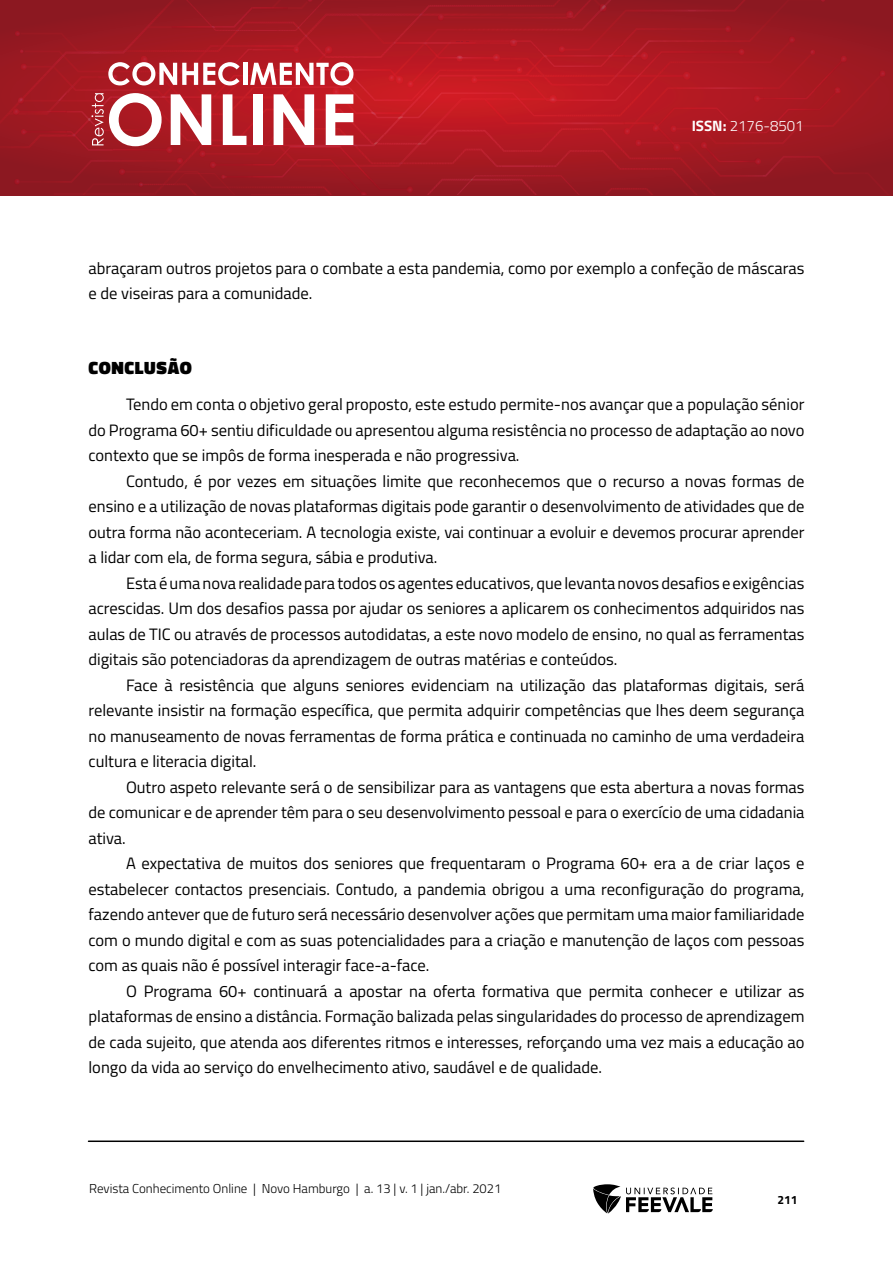
<style>
.page{position:relative;width:893px;height:1263px;background:#fff}
.page>*{position:absolute;margin:0;border:0;box-sizing:border-box;transform-origin:0 0}
.t1{font:900 18px "Titillium Web";letter-spacing:.04em;color:#000}
.t2{font:16.5px/25.5px "Titillium Web";color:#000;text-align:justify}
.t3{font:300 15px "Titillium Web";color:#fff}
.t4{font:300 12.9px "Titillium Web";color:#000}
.t5{font:700 12px "Titillium Web";color:#000}
.s1{font-weight:700}
</style>
<div class="page">
<svg style="left:593px;top:1184px;width:120px;height:29px"></svg>
<hr style="left:88px;top:1140px;width:716px;height:2px;background:#000">
<svg style="left:0;top:0;width:889px;height:196px;background:#a9242d"></svg>
<p class="t3" style="left:692px;top:115px;width:114px"><span class="s1">ISSN:</span> 2176-8501</p>
<p class="t2" style="left:88px;top:254px;width:717px">abraçaram outros projetos para o combate a esta pandemia, como por exemplo a confeção de máscaras e de viseiras para a comunidade.</p>
<p class="t1" style="left:89px;top:355px;width:105px">CONCLUSÃO</p>
<p class="t2" style="left:88px;top:391px;width:717px;text-indent:38px">Tendo em conta o objetivo geral proposto, este estudo permite-nos avançar que a população sénior do Programa 60+ sentiu dificuldade ou apresentou alguma resistência no processo de adaptação ao novo contexto que se impôs de forma inesperada e não progressiva.</p>
<p class="t2" style="left:88px;top:467px;width:717px;text-indent:38px">Contudo, é por vezes em situações limite que reconhecemos que o recurso a novas formas de ensino e a utilização de novas plataformas digitais pode garantir o desenvolvimento de atividades que de outra forma não aconteceriam. A tecnologia existe, vai continuar a evoluir e devemos procurar aprender a lidar com ela, de forma segura, sábia e produtiva.</p>
<p class="t2" style="left:88px;top:569px;width:717px;text-indent:38px">Esta é uma nova realidade para todos os agentes educativos, que levanta novos desafios e exigências acrescidas. Um dos desafios passa por ajudar os seniores a aplicarem os conhecimentos adquiridos nas aulas de TIC ou através de processos autodidatas, a este novo modelo de ensino, no qual as ferramentas digitais são potenciadoras da aprendizagem de outras matérias e conteúdos.</p>
<p class="t2" style="left:88px;top:671px;width:717px;text-indent:38px">Face à resistência que alguns seniores evidenciam na utilização das plataformas digitais, será relevante insistir na formação específica, que permita adquirir competências que lhes deem segurança no manuseamento de novas ferramentas de forma prática e continuada no caminho de uma verdadeira cultura e literacia digital.</p>
<p class="t2" style="left:88px;top:773px;width:718px;text-indent:38px">Outro aspeto relevante será o de sensibilizar para as vantagens que esta abertura a novas formas de comunicar e de aprender têm para o seu desenvolvimento pessoal e para o exercício de uma cidadania ativa.</p>
<p class="t2" style="left:88px;top:850px;width:717px;text-indent:38px">A expectativa de muitos dos seniores que frequentaram o Programa 60+ era a de criar laços e estabelecer contactos presenciais. Contudo, a pandemia obrigou a uma reconfiguração do programa, fazendo antever que de futuro será necessário desenvolver ações que permitam uma maior familiaridade com o mundo digital e com as suas potencialidades para a criação e manutenção de laços com pessoas com as quais não é possível interagir face-a-face.</p>
<p class="t2" style="left:88px;top:977px;width:717px;text-indent:38px">O Programa 60+ continuará a apostar na oferta formativa que permita conhecer e utilizar as plataformas de ensino a distância. Formação balizada pelas singularidades do processo de aprendizagem de cada sujeito, que atenda aos diferentes ritmos e interesses, reforçando uma vez mais a educação ao longo da vida ao serviço do envelhecimento ativo, saudável e de qualidade.</p>
<p class="t4" style="left:89px;top:1179px;width:414px">Revista Conhecimento Online | Novo Hamburgo | a. 13 | v. 1 | jan./abr. 2021</p>
<p class="t5" style="left:777px;top:1190px;width:22px">211</p>
</div>
